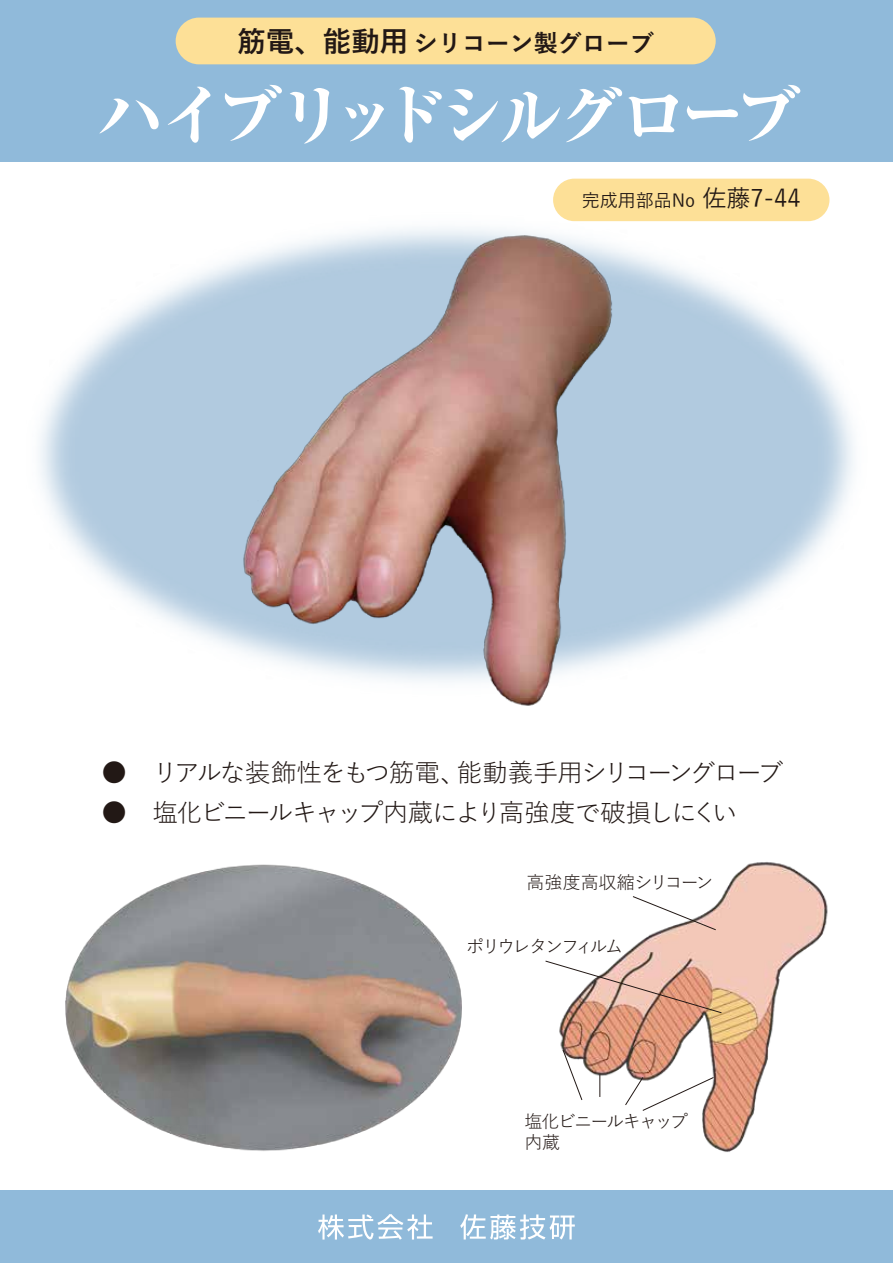
<style>
.page{position:relative;width:893px;height:1263px;background:#fff}
.page>*{position:absolute;margin:0;border:0;box-sizing:border-box;transform-origin:0 0}
.t1{font:800 66px "Ryumin Pr 6 N";letter-spacing:-.11em;color:#fff}
.t2{font:25.5px/40.5px "Yu Gothic";letter-spacing:-.09em;color:#221815}
.t3{font:700 24px "Yu Gothic";color:#221815}
.t4{font:500 18px "Yu Gothic";color:#221815}
.t5{font:18px/21.6px "Yu Gothic";letter-spacing:-.1em;color:#221815}
.t6{font:18px "Yu Gothic";letter-spacing:-.025em;color:#221815}
.t7{font:18px "Yu Gothic";letter-spacing:-.13em;color:#221815}
.s1{font-size:28.5px}
.s2{font-size:24px}
</style>
<div class="page">
<img style="left:559px;top:862px;width:269px;height:290px">
<img style="left:65px;top:864px;width:397px;height:287px">
<div style="left:0;top:0;width:893px;height:162px;background:#90bada"></div>
<div style="left:0;top:1191px;width:893px;height:72px;background:#90bada"></div>
<svg style="left:318px;top:1214px;width:115px;height:26px"></svg>
<svg style="left:460px;top:1214px;width:115px;height:25px"></svg>
<div style="left:176px;top:18px;width:540px;height:46px;background:#fde097;border-radius:23px"></div>
<div style="left:553px;top:179px;width:276px;height:42px;background:#fde097;border-radius:21px"></div>
<svg style="left:632px;top:896px;width:84px;height:34px"></svg>
<img style="left:545px;top:960px;width:177px;height:53px">
<svg style="left:562px;top:1049px;width:20px;height:51px"></svg>
<svg style="left:600px;top:1074px;width:1px;height:23px"></svg>
<svg style="left:625px;top:1077px;width:89px;height:34px"></svg>
<img style="left:226px;top:206px;width:436px;height:500px">
<p class="t3" style="left:237px;top:30px;width:418px"><span class="s1">筋電、能動用</span>シリコーン製グローブ</p>
<h1 class="t1" style="left:98px;top:63px;width:704px">ハイブリッドシルグローブ</h1>
<p class="t4" style="left:582px;top:184px;width:220px">完成用部品No <span class="s2">佐藤7-44</span></p>
<p class="t2" style="left:101px;top:749px;width:683px">●　リアルな装飾性をもつ筋電、能動義手用シリコーングローブ●　塩化ビニールキャップ内蔵により高強度で破損しにくい</p>
<p class="t6" style="left:526px;top:866px;width:188px">高強度高収縮シリコーン</p>
<p class="t7" style="left:466px;top:930px;width:158px">ポリウレタンフィルム</p>
<p class="t5" style="left:524px;top:1108px;width:165px">塩化ビニールキャップ内蔵</p>
</div>
